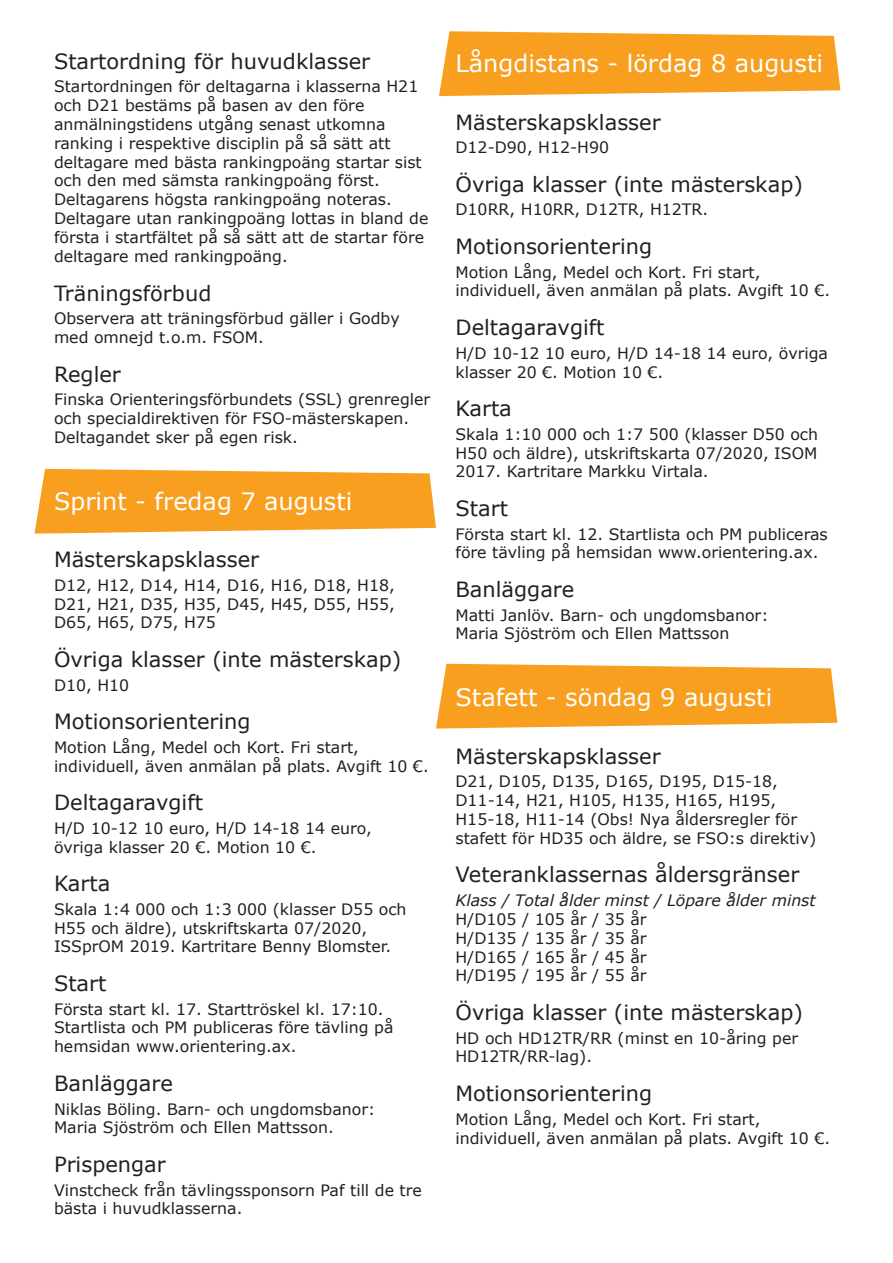
<style>
.page{position:relative;width:893px;height:1263px;background:#fff}
.page>*{position:absolute;margin:0;border:0;box-sizing:border-box;transform-origin:0 0}
.Text{font:24px "Verdana";color:#fff}
.Rubrik{font:21px "Verdana";color:#231f20}
.Text-2{font:15.75px/18.9px "Verdana";color:#231f20}
.Text-3{font:italic 15.75px "Verdana";color:#231f20}
</style>
<div class="page">
<svg style="left:436px;top:664px;width:401px;height:64px;background:#f8a732"></svg>
<svg style="left:35px;top:469px;width:401px;height:65px;background:#f8a835"></svg>
<svg style="left:439px;top:31px;width:401px;height:65px;background:#f8a835"></svg>
<p class="Rubrik" style="left:54px;top:46px;width:318px">Startordning för huvudklasser</p>
<p class="Text-2" style="left:54px;top:77px;width:376px">Startordningen för deltagarna i klasserna H21 och D21 bestäms på basen av den före anmälningstidens utgång senast utkomna ranking i respektive disciplin på så sätt att deltagare med bästa rankingpoäng startar sist och den med sämsta rankingpoäng först.<br>Deltagarens högsta rankingpoäng noteras.<br>Deltagare utan rankingpoäng lottas in bland de första i startfältet på så sätt att de startar före deltagare med rankingpoäng.</p>
<p class="Rubrik" style="left:54px;top:279px;width:159px">Träningsförbud</p>
<p class="Text-2" style="left:54px;top:309px;width:347px">Observera att träningsförbud gäller i Godby med omnejd t.o.m. FSOM.</p>
<p class="Rubrik" style="left:54px;top:360px;width:68px">Regler</p>
<p class="Text-2" style="left:54px;top:390px;width:378px">Finska Orienteringsförbundets (SSL) grenregler och specialdirektiven för FSO-mästerskapen.<br>Deltagandet sker på egen risk.</p>
<p class="Text" style="left:54px;top:484px;width:300px">Sprint - fredag 7 augusti</p>
<p class="Rubrik" style="left:54px;top:545px;width:207px">Mästerskapsklasser</p>
<p class="Text-2" style="left:54px;top:575px;width:342px;text-align:justify">D12, H12, D14, H14, D16, H16, D18, H18, D21, H21, D35, H35, D45, H45, D55, H55, D65, H65, D75, H75</p>
<p class="Rubrik" style="left:54px;top:645px;width:349px">Övriga klasser (inte mästerskap)</p>
<p class="Text-2" style="left:54px;top:675px;width:77px">D10, H10</p>
<p class="Rubrik" style="left:54px;top:707px;width:198px">Motionsorientering</p>
<p class="Text-2" style="left:54px;top:737px;width:376px">Motion Lång, Medel och Kort. Fri start, individuell, även anmälan på plats. Avgift 10 €.</p>
<p class="Rubrik" style="left:54px;top:788px;width:151px">Deltagaravgift</p>
<p class="Text-2" style="left:54px;top:818px;width:319px">H/D 10-12 10 euro, H/D 14-18 14 euro, övriga klasser 20 €. Motion 10 €.</p>
<p class="Rubrik" style="left:54px;top:869px;width:58px">Karta</p>
<p class="Text-2" style="left:54px;top:899px;width:354px">Skala 1:4 000 och 1:3 000 (klasser D55 och<br>H55 och äldre), utskriftskarta 07/2020,<br>ISSprOM 2019. Kartritare Benny Blomster.</p>
<p class="Rubrik" style="left:54px;top:969px;width:54px">Start</p>
<p class="Text-2" style="left:54px;top:999px;width:341px">Första start kl. 17. Starttröskel kl. 17:10.<br>Startlista och PM publiceras före tävling på hemsidan www.orientering.ax.</p>
<p class="Rubrik" style="left:54px;top:1069px;width:120px">Banläggare</p>
<p class="Text-2" style="left:54px;top:1099px;width:323px">Niklas Böling. Barn- och ungdomsbanor:<br>Maria Sjöström och Ellen Mattsson.</p>
<p class="Rubrik" style="left:54px;top:1150px;width:113px">Prispengar</p>
<p class="Text-2" style="left:54px;top:1180px;width:369px">Vinstcheck från tävlingssponsorn Paf till de tre bästa i huvudklasserna.</p>
<p class="Text" style="left:455px;top:47px;width:369px">Långdistans - lördag 8 augusti</p>
<p class="Rubrik" style="left:455px;top:108px;width:207px">Mästerskapsklasser</p>
<p class="Text-2" style="left:455px;top:138px;width:155px">D12-D90, H12-H90</p>
<p class="Rubrik" style="left:455px;top:170px;width:349px">Övriga klasser (inte mästerskap)</p>
<p class="Text-2" style="left:455px;top:200px;width:254px">D10RR, H10RR, D12TR, H12TR.</p>
<p class="Rubrik" style="left:455px;top:232px;width:198px">Motionsorientering</p>
<p class="Text-2" style="left:455px;top:262px;width:376px">Motion Lång, Medel och Kort. Fri start, individuell, även anmälan på plats. Avgift 10 €.</p>
<p class="Rubrik" style="left:455px;top:313px;width:151px">Deltagaravgift</p>
<p class="Text-2" style="left:455px;top:343px;width:374px">H/D 10-12 10 euro, H/D 14-18 14 euro, övriga klasser 20 €. Motion 10 €.</p>
<p class="Rubrik" style="left:455px;top:394px;width:58px">Karta</p>
<p class="Text-2" style="left:455px;top:424px;width:364px;text-align:justify">Skala 1:10 000 och 1:7 500 (klasser D50 och H50 och äldre), utskriftskarta 07/2020, ISOM 2017. Kartritare Markku Virtala.</p>
<p class="Rubrik" style="left:455px;top:494px;width:54px">Start</p>
<p class="Text-2" style="left:455px;top:524px;width:374px">Första start kl. 12. Startlista och PM publiceras före tävling på hemsidan www.orientering.ax.</p>
<p class="Rubrik" style="left:455px;top:575px;width:120px">Banläggare</p>
<p class="Text-2" style="left:455px;top:605px;width:314px">Matti Janlöv. Barn- och ungdomsbanor:<br>Maria Sjöström och Ellen Mattsson</p>
<p class="Text" style="left:455px;top:681px;width:318px">Stafett - söndag 9 augusti</p>
<p class="Rubrik" style="left:455px;top:741px;width:207px">Mästerskapsklasser</p>
<p class="Text-2" style="left:455px;top:772px;width:362px">D21, D105, D135, D165, D195, D15-18, D11-14, H21, H105, H135, H165, H195, H15-18, H11-14 (Obs! Nya åldersregler för stafett för HD35 och äldre, se FSO:s direktiv)</p>
<p class="Rubrik" style="left:455px;top:860px;width:345px">Veteranklassernas åldersgränser</p>
<p class="Text-3" style="left:455px;top:889px;width:362px">Klass / Total ålder minst / Löpare ålder minst</p>
<p class="Text-2" style="left:455px;top:909px;width:193px">H/D105 / 105 år / 35 år</p>
<p class="Text-2" style="left:455px;top:928px;width:193px">H/D135 / 135 år / 35 år</p>
<p class="Text-2" style="left:455px;top:947px;width:193px">H/D165 / 165 år / 45 år</p>
<p class="Text-2" style="left:455px;top:966px;width:193px">H/D195 / 195 år / 55 år</p>
<p class="Rubrik" style="left:455px;top:998px;width:349px">Övriga klasser (inte mästerskap)</p>
<p class="Text-2" style="left:455px;top:1028px;width:344px">HD och HD12TR/RR (minst en 10-åring per<br>HD12TR/RR-lag).</p>
<p class="Rubrik" style="left:455px;top:1079px;width:198px">Motionsorientering</p>
<p class="Text-2" style="left:455px;top:1109px;width:376px">Motion Lång, Medel och Kort. Fri start, individuell, även anmälan på plats. Avgift 10 €.</p>
</div>
